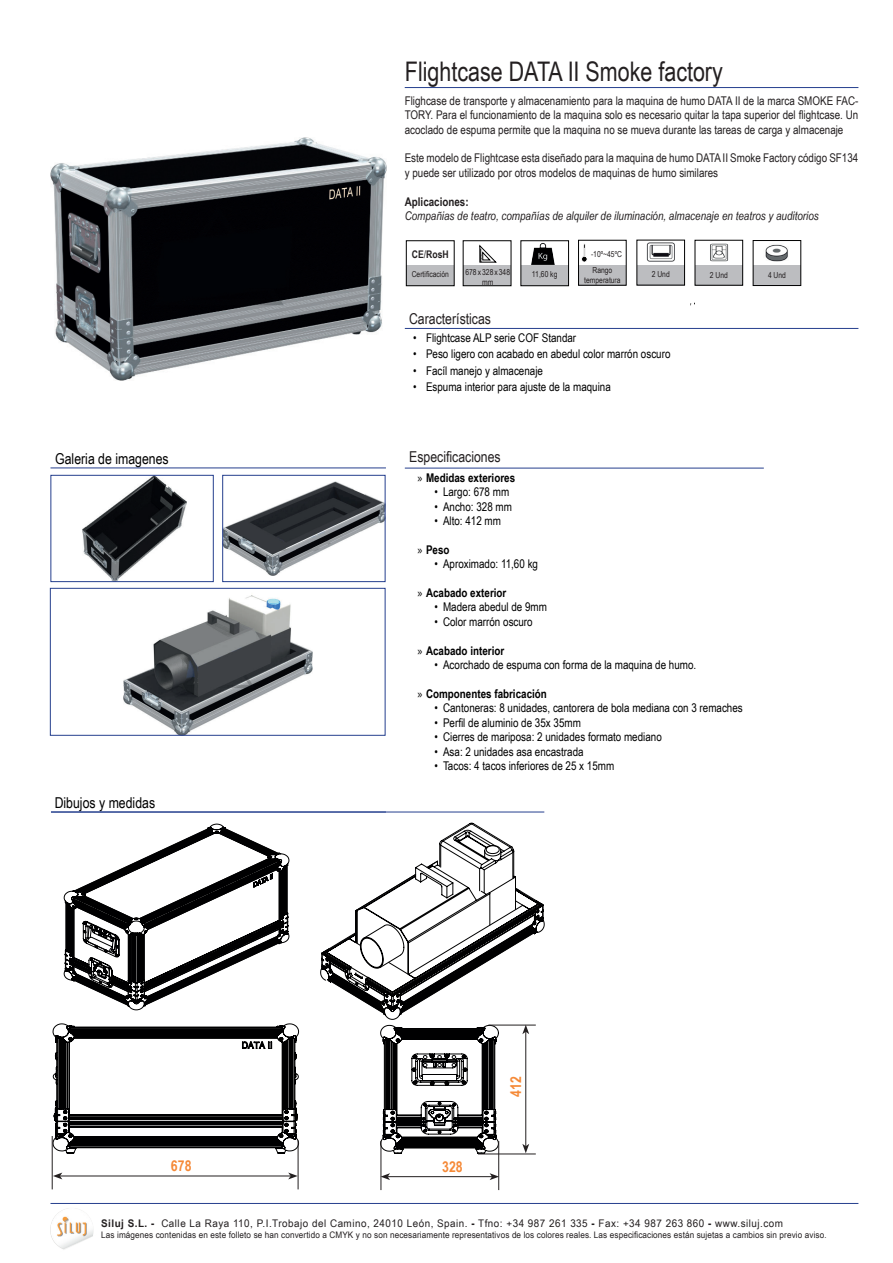
<style>
.page{position:relative;width:893px;height:1263px;background:#fff}
.page>*{position:absolute;margin:0;border:0;box-sizing:border-box;transform-origin:0 0}
.t1{font:27px "Arial Narrow";color:#231f20}
.t2{font:15px "Arial Narrow";color:#000}
.t3{font:15px "Arial Narrow";color:#231f20}
.t4{font:700 15px "Arial Narrow";color:#f58937}
.t5{font:12px "Arial Narrow";color:#000}
.t6{font:12px/14.4px "Arial Narrow";color:#231f20;text-align:justify}
.t7{font:italic 12px "Arial Narrow";color:#231f20}
.t8{font:700 12px "Arial Narrow";color:#000}
.t9{font:700 12px "Arial Narrow";color:#231f20}
.t10{font:10.5px "Arial Narrow";letter-spacing:.04em;color:#231f20;scale:1.15 1}
.t11{font:700 10.5px "Arial Narrow";color:#231f20}
.t12{font:9px "Arial Narrow";letter-spacing:.01em;color:#231f20;scale:1.11 1}
.t13{font:8.25px/9.9px "Arial Narrow";color:#231f20;text-align:center}
.s1{font-weight:400}
.s2{font-family:"Myriad Pro";font-weight:400}
.s3{font-weight:700}
</style>
<div class="page">
<img style="left:83px;top:477px;width:104px;height:103px">
<div style="left:50px;top:475px;width:164px;height:107px;border:1px solid #253f8e"></div>
<hr style="left:50px;top:1203px;width:808px;height:1px;background:#253f8e">
<img style="left:50px;top:1208px;width:44px;height:42px">
<hr style="left:50px;top:467px;width:336px;height:1px;background:#253f8e">
<hr style="left:405px;top:328px;width:453px;height:1px;background:#253f8e">
<hr style="left:405px;top:468px;width:359px;height:1px;background:#253f8e">
<hr style="left:405px;top:87px;width:453px;height:1px;background:#253f8e">
<img style="left:50px;top:137px;width:336px;height:244px">
<svg style="left:479px;top:245px;width:17px;height:18px"></svg>
<div style="left:521px;top:266px;width:48px;height:20px;background:#bcbdc0"></div>
<div style="left:521px;top:241px;width:48px;height:45px;border:1px solid #000"></div>
<img style="left:530px;top:242px;width:25px;height:24px">
<div style="left:463px;top:266px;width:48px;height:20px;background:#bcbdc0"></div>
<hr style="left:51px;top:812px;width:493px;height:1px;background:#253f8e">
<div style="left:406px;top:266px;width:48px;height:20px;background:#bcbdc0"></div>
<div style="left:578px;top:265px;width:48px;height:20px;background:#bcbdc0"></div>
<svg style="left:581px;top:244px;width:6px;height:18px"></svg>
<div style="left:637px;top:265px;width:48px;height:20px;background:#bcbdc0"></div>
<img style="left:646px;top:242px;width:29px;height:19px">
<div style="left:695px;top:265px;width:48px;height:20px;background:#bcbdc0"></div>
<img style="left:710px;top:243px;width:18px;height:19px">
<div style="left:753px;top:266px;width:48px;height:20px;background:#bcbdc0"></div>
<div style="left:753px;top:240px;width:48px;height:46px;border:1px solid #000"></div>
<img style="left:765px;top:244px;width:23px;height:17px">
<div style="left:406px;top:241px;width:48px;height:45px;border:1px solid #000"></div>
<img style="left:224px;top:481px;width:159px;height:94px">
<div style="left:222px;top:475px;width:163px;height:107px;border:1px solid #253f8e"></div>
<img style="left:123px;top:595px;width:189px;height:139px">
<div style="left:50px;top:588px;width:335px;height:148px;border:1px solid #253f8e"></div>
<svg style="left:64px;top:824px;width:225px;height:186px"></svg>
<svg style="left:53px;top:1023px;width:246px;height:130px"></svg>
<hr style="left:60px;top:1175px;width:231px;height:1px;background:#231f20">
<svg style="left:53px;top:1172px;width:9px;height:7px"></svg>
<svg style="left:288px;top:1172px;width:10px;height:7px"></svg>
<hr style="left:298px;top:1140px;width:1px;height:49px;background:#231f20">
<hr style="left:52px;top:1136px;width:1px;height:53px;background:#231f20">
<hr style="left:388px;top:1176px;width:104px;height:1px;background:#231f20">
<svg style="left:382px;top:1173px;width:8px;height:7px"></svg>
<svg style="left:490px;top:1173px;width:8px;height:7px"></svg>
<hr style="left:498px;top:1141px;width:1px;height:49px;background:#231f20">
<hr style="left:381px;top:1141px;width:1px;height:49px;background:#231f20">
<svg style="left:320px;top:823px;width:224px;height:331px"></svg>
<hr style="left:488px;top:1025px;width:48px;height:1px;background:#231f20">
<hr style="left:478px;top:1153px;width:58px;height:1px;background:#231f20">
<h1 class="t1" style="left:405px;top:52px;width:319px">Flightcase DATA II Smoke factory</h1>
<p class="t6" style="left:405px;top:93px;width:455px">Flighcase de transporte y almacenamiento para la maquina de humo DATA II de la marca SMOKE FAC-TORY. Para el funcionamiento de la maquina solo es necesario quitar la tapa superior del flightcase. Un acoclado de espuma permite que la maquina no se mueva durante las tareas de carga y almacenaje</p>
<p class="t6" style="left:405px;top:150px;width:455px">Este modelo de Flightcase esta diseñado para la maquina de humo DATA II Smoke Factory código SF134 y puede ser utilizado por otros modelos de maquinas de humo similares</p>
<p class="t9" style="left:405px;top:192px;width:65px">Aplicaciones:</p>
<p class="t7" style="left:405px;top:207px;width:416px">Compañias de teatro, compañías de alquiler de iluminación, almacenaje en teatros y auditorios</p>
<p class="t11" style="left:412px;top:247px;width:38px">CE<span class="s1">/</span>RosH</p>
<p class="t13" style="left:591px;top:246px;width:33px;line-height:15.9px;text-align:left">-10º~45ºC<br>Rango</p>
<p class="t13" style="left:584px;top:275px;width:38px">temperatura</p>
<p class="t13" style="left:465px;top:267px;width:46px">678 x 328 x 348 mm</p>
<p class="t13" style="left:532px;top:269px;width:27px">11,60 kg</p>
<p class="t13" style="left:412px;top:269px;width:39px">Certificación</p>
<p class="t3" style="left:409px;top:307px;width:84px">Características</p>
<p class="t13" style="left:652px;top:269px;width:20px">2 Und</p>
<p class="t13" style="left:710px;top:269px;width:20px">2 Und</p>
<p class="t13" style="left:768px;top:270px;width:20px">4 Und</p>
<p class="t2" style="left:55px;top:448px;width:115px">Galeria de imagenes</p>
<p class="t2" style="left:55px;top:792px;width:102px">Dibujos y medidas</p>
<p class="t5" style="left:413px;top:329px;width:165px">• Flightcase ALP serie COF Standar</p>
<p class="t5" style="left:413px;top:345px;width:259px">• Peso ligero con acabado en abedul color marrón oscuro</p>
<p class="t5" style="left:413px;top:362px;width:131px">• Facíl manejo y almacenaje</p>
<p class="t5" style="left:413px;top:378px;width:199px">• Espuma interior para ajuste de la maquina</p>
<p class="t3" style="left:409px;top:446px;width:93px">Especificaciones</p>
<p class="t8" style="left:417px;top:469px;width:99px"><span class="s2">»</span> Medidas exteriores</p>
<p class="t5" style="left:434px;top:483px;width:76px">• Largo: 678 mm</p>
<p class="t5" style="left:434px;top:498px;width:79px">• Ancho: 328 mm</p>
<p class="t5" style="left:434px;top:512px;width:68px">• Alto: 412 mm</p>
<p class="t8" style="left:417px;top:541px;width:34px"><span class="s2">»</span> Peso</p>
<p class="t5" style="left:434px;top:555px;width:105px">• Aproximado: 11,60 kg</p>
<p class="t8" style="left:417px;top:584px;width:90px"><span class="s2">»</span> Acabado exterior</p>
<p class="t5" style="left:435px;top:598px;width:114px">• Madera abedul de 9mm</p>
<p class="t5" style="left:435px;top:613px;width:100px">• Color marrón oscuro</p>
<p class="t8" style="left:417px;top:641px;width:88px"><span class="s2">»</span> Acabado interior</p>
<p class="t5" style="left:435px;top:656px;width:263px">• Acorchado de espuma con forma de la maquina de humo.</p>
<p class="t8" style="left:418px;top:685px;width:131px"><span class="s2">»</span> Componentes fabricación</p>
<p class="t5" style="left:435px;top:699px;width:310px">• Cantoneras: 8 unidades, cantorera de bola mediana con 3 remaches</p>
<p class="t5" style="left:435px;top:714px;width:148px">• Perfil de aluminio de 35x 35mm</p>
<p class="t5" style="left:435px;top:728px;width:229px">• Cierres de mariposa: 2 unidades formato mediano</p>
<p class="t5" style="left:435px;top:742px;width:151px">• Asa: 2 unidades asa encastrada</p>
<p class="t5" style="left:435px;top:757px;width:181px">• Tacos: 4 tacos inferiores de 25 x 15mm</p>
<p class="t4" style="left:505px;top:1097px;width:22px;rotate:-90deg">412</p>
<p class="t4" style="left:171px;top:1155px;width:22px">678</p>
<p class="t4" style="left:442px;top:1155px;width:22px">328</p>
<p class="t10" style="left:101px;top:1216px;width:594px"><span class="s3">Siluj S.L. -</span> Calle La Raya 110, P.I.Trobajo del Camino, 24010 León, Spain. <span class="s3">-</span> Tfno: +34 987 261 335 <span class="s3">-</span> Fax: +34 987 263 860 <span class="s3">-</span> www.siluj.com</p>
<p class="t12" style="left:101px;top:1228px;width:655px">Las imágenes contenidas en este folleto se han convertido a CMYK y no son necesariamente representativos de los colores reales. Las especificaciones están sujetas a cambios sin previo aviso.</p>
</div>
